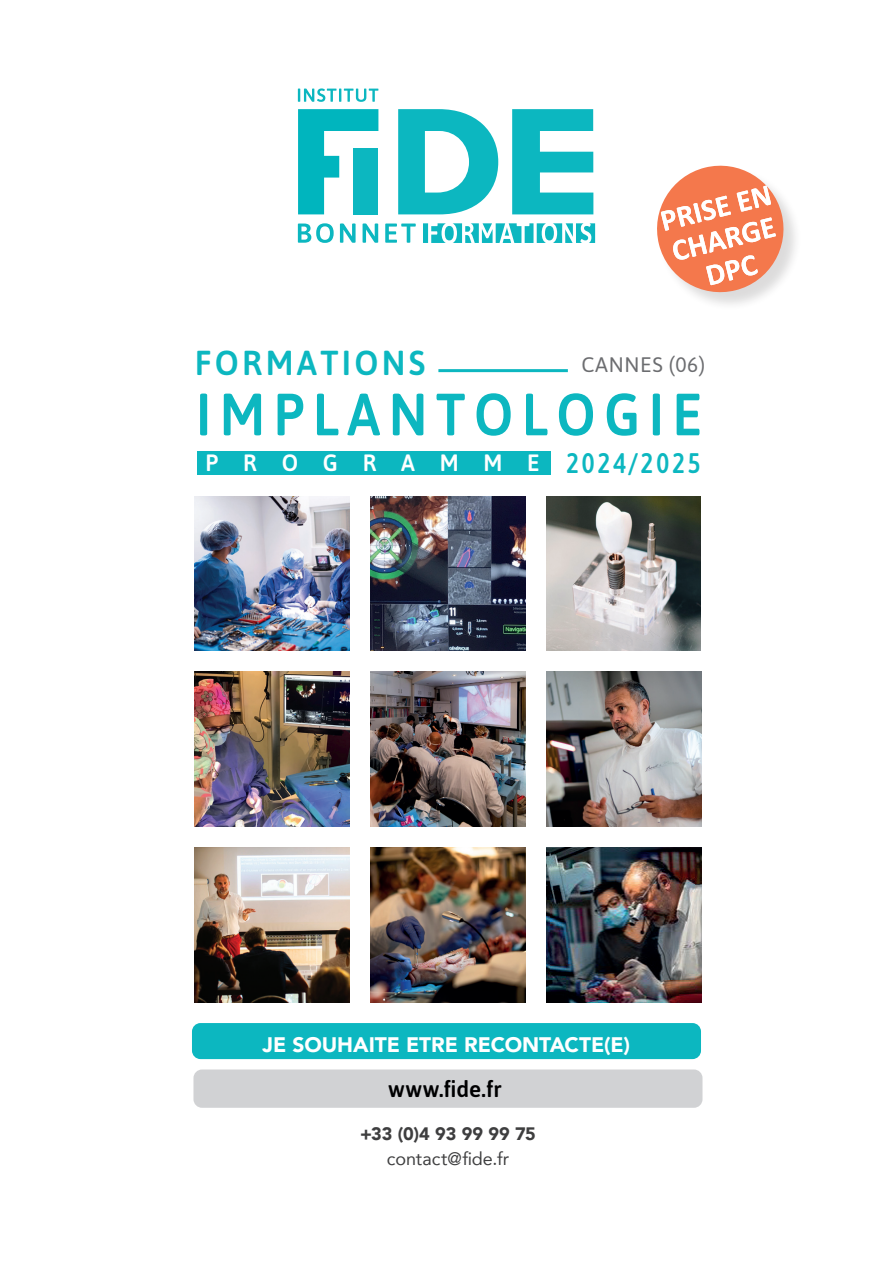
<style>
.page{position:relative;width:893px;height:1263px;background:#fff}
.page>*{position:absolute;margin:0;border:0;box-sizing:border-box;transform-origin:0 0}
.t1{font:500 59.4px "Asap";letter-spacing:.155em;color:#0cb7c0;scale:.91 1}
.t2{font:500 34.65px "Asap";letter-spacing:.1em;color:#0cb7c0;scale:.95 1}
.t3{font:500 28.35px "Asap";letter-spacing:.12em;color:#0cb7c0;scale:.85 1}
.t4{font:500 23.7px "Asap";letter-spacing:1.1em;color:#fff;scale:.95 1}
.t5{font:500 22.5px "Asap";letter-spacing:.015em;color:#000001}
.t6{font:900 21px "Avenir";letter-spacing:-.005em;color:#fff}
.t7{font:21px "Asap";letter-spacing:.03em;color:#6c6d70}
.t8{font:900 18px "Avenir";letter-spacing:-.005em;color:#3e3e3f}
.t9{font:18px "Avenir";color:#3e3e3f}
</style>
<div class="page">
<img style="left:195px;top:496px;width:154px;height:155px">
<img style="left:195px;top:672px;width:154px;height:154px">
<img style="left:195px;top:848px;width:154px;height:154px">
<img style="left:546px;top:496px;width:155px;height:155px">
<img style="left:371px;top:672px;width:154px;height:154px">
<img style="left:371px;top:848px;width:154px;height:154px">
<img style="left:371px;top:496px;width:154px;height:155px">
<img style="left:546px;top:672px;width:155px;height:154px">
<img style="left:546px;top:848px;width:155px;height:154px">
<div style="left:197px;top:451px;width:354px;height:23px;background:#0cb7c0"></div>
<svg style="left:298px;top:109px;width:80px;height:105px"></svg>
<div style="left:353px;top:148px;width:25px;height:66px;background:#0cb7c0"></div>
<svg style="left:398px;top:109px;width:100px;height:105px"></svg>
<svg style="left:512px;top:109px;width:81px;height:105px"></svg>
<svg style="left:298px;top:88px;width:80px;height:14px"></svg>
<svg style="left:298px;top:223px;width:36px;height:20px"></svg>
<svg style="left:340px;top:223px;width:16px;height:20px"></svg>
<svg style="left:363px;top:223px;width:15px;height:20px"></svg>
<svg style="left:385px;top:224px;width:31px;height:19px"></svg>
<div style="left:445px;top:226px;width:9px;height:14px;background:#0cb7c0;border-radius:50%"></div>
<svg style="left:553px;top:223px;width:42px;height:20px"></svg>
<svg style="left:423px;top:223px;width:23px;height:20px"></svg>
<div style="left:545px;top:226px;width:9px;height:14px;background:#0cb7c0;border-radius:50%"></div>
<svg style="left:453px;top:223px;width:93px;height:20px"></svg>
<div style="left:193px;top:1069px;width:509px;height:39px;background:#d1d2d4;border-radius:9px"></div>
<div style="left:658px;top:167px;width:145px;height:144px;background:#231f20;opacity:.16"></div>
<svg style="left:657px;top:165px;width:133px;height:134px"></svg>
<div style="left:192px;top:1023px;width:509px;height:36px;background:#0cb7c0;border-radius:9px"></div>
<hr style="left:438px;top:369px;width:130px;height:3px;background:#0cb7c0">
<h2 class="t2" style="left:195px;top:339px;width:244px">FORMATIONS</h2>
<p class="t7" style="left:582px;top:351px;width:125px">CANNES (06)</p>
<h1 class="t1" style="left:196px;top:375px;width:557px">IMPLANTOLOGIE</h1>
<p class="t4" style="left:206px;top:447px;width:353px">PROGRAMME</p>
<h3 class="t3" style="left:566px;top:444px;width:160px">2024/2025</h3>
<p class="t6" style="left:263px;top:1026px;width:369px">JE SOUHAITE ETRE RECONTACTE(E)</p>
<p class="t5" style="left:388px;top:1074px;width:115px">www.fide.fr</p>
<p class="t8" style="left:360px;top:1118px;width:177px">+33 (0)4 93 99 99 75</p>
<p class="t9" style="left:387px;top:1144px;width:124px">contact@fide.fr</p>
</div>
